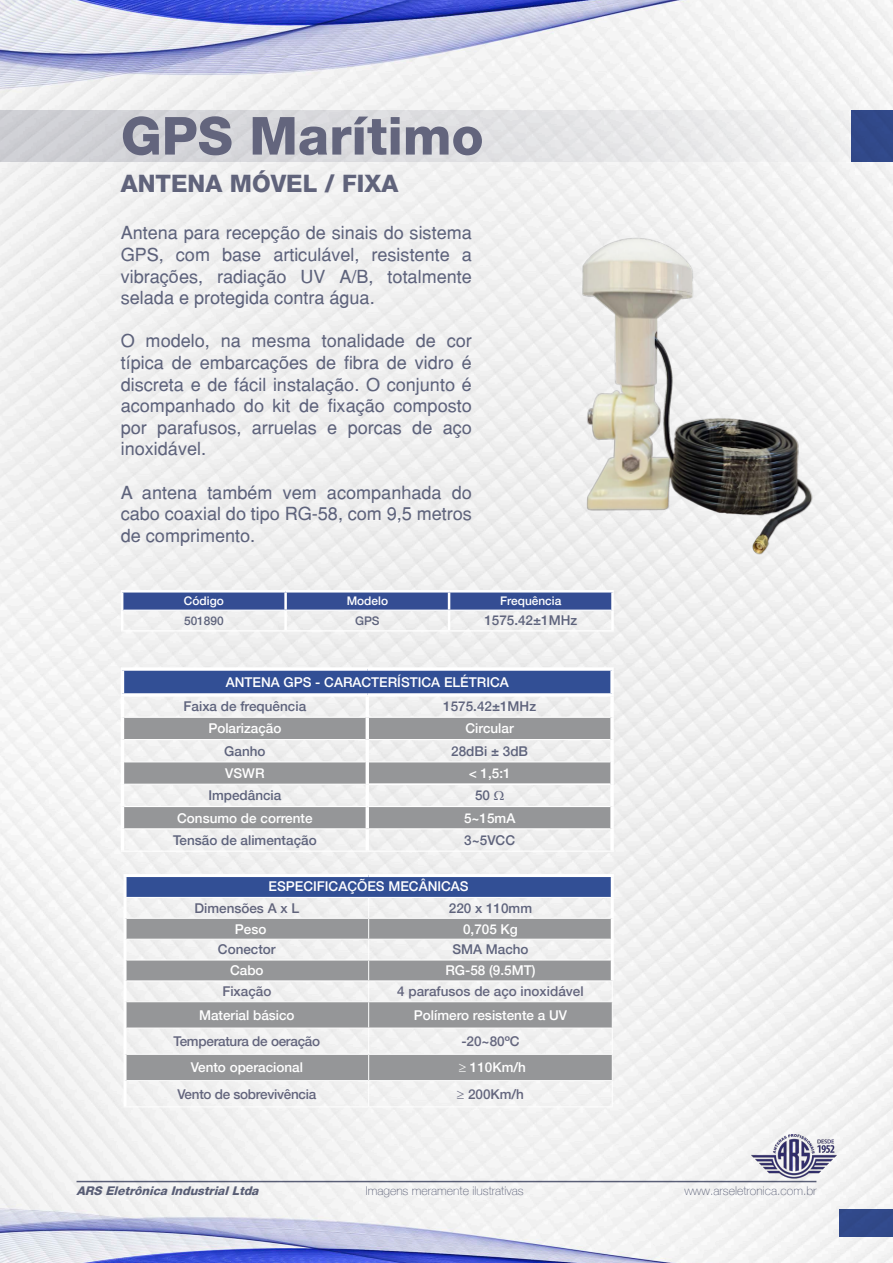
<style>
.page{position:relative;width:893px;height:1263px;background:#fff}
.page>*{position:absolute;margin:0;border:0;box-sizing:border-box;transform-origin:0 0}
.t1{font:800 52.5px "Helvetica 85";color:#63657d}
.t2{font:800 24px "Helvetica 85";color:#60637b}
.t3{font:18px/21.6px "Helvetica";color:#5e637c;text-align:justify}
.t4{font:500 13.5px "Helvetica 65";color:#fff}
.t5{font:500 13.5px "Helvetica 65";color:#5e637c}
.t6{font:500 13.5px "Helvetica 65";letter-spacing:-.01em;color:#63657d}
.t7{font:500 13.5px "Helvetica 65";color:#60637b}
.t8{font:100 12.15px "Helve Nue";color:#5e637c}
.t9{font:italic 800 12px "Helvetica 85";color:#5e637c}
.t10{font:500 11.85px "Helvetica 65";color:#fff}
.t11{font:500 11.85px "Helvetica 65";color:#5e637c}
</style>
<div class="page">
<img style="left:0;top:0;width:893px;height:1263px">
<div style="left:0;top:110px;width:893px;height:52px;background:linear-gradient(to right,#cccdd2,#f2f2f2)"></div>
<div style="left:852px;top:110px;width:41px;height:52px;background:#31498a"></div>
<div style="left:839px;top:1209px;width:54px;height:27px;background:#344d91"></div>
<img style="left:0;top:236px;width:1px;height:164px">
<hr style="left:611px;top:592px;width:3px;height:18px;background:#fff">
<hr style="left:121px;top:590px;width:165px;height:2px;background:#fff">
<hr style="left:286px;top:590px;width:163px;height:2px;background:#fff">
<hr style="left:449px;top:590px;width:165px;height:2px;background:#fff">
<hr style="left:121px;top:630px;width:165px;height:1px;background:#fff">
<hr style="left:286px;top:630px;width:163px;height:1px;background:#fff">
<hr style="left:449px;top:630px;width:165px;height:1px;background:#fff">
<svg style="left:121px;top:591px;width:491px;height:39px"></svg>
<hr style="left:611px;top:610px;width:3px;height:20px;background:#fff">
<div style="left:125px;top:875px;width:487px;height:22px;background:#324f95"></div>
<hr style="left:127px;top:897px;width:242px;height:1px;background:#fff">
<hr style="left:369px;top:897px;width:242px;height:1px;background:#fff">
<hr style="left:124px;top:874px;width:245px;height:3px;background:#fff">
<hr style="left:124px;top:877px;width:3px;height:20px;background:#fff">
<hr style="left:369px;top:874px;width:245px;height:3px;background:#fff">
<hr style="left:611px;top:877px;width:3px;height:20px;background:#fff">
<hr style="left:124px;top:897px;width:3px;height:21px;background:#fff">
<hr style="left:611px;top:897px;width:3px;height:21px;background:#fff">
<hr style="left:124px;top:918px;width:3px;height:21px;background:#fff">
<hr style="left:611px;top:918px;width:3px;height:21px;background:#fff">
<hr style="left:124px;top:939px;width:3px;height:21px;background:#fff">
<hr style="left:611px;top:939px;width:3px;height:21px;background:#fff">
<hr style="left:124px;top:960px;width:3px;height:21px;background:#fff">
<hr style="left:611px;top:960px;width:3px;height:20px;background:#fff">
<hr style="left:124px;top:981px;width:3px;height:21px;background:#fff">
<hr style="left:124px;top:1002px;width:3px;height:26px;background:#fff">
<hr style="left:124px;top:1028px;width:3px;height:26px;background:#fff">
<hr style="left:124px;top:1054px;width:3px;height:26px;background:#fff">
<hr style="left:124px;top:1080px;width:3px;height:26px;background:#fff">
<svg style="left:125px;top:898px;width:488px;height:208px"></svg>
<hr style="left:127px;top:1054px;width:242px;height:1px;background:#fff">
<hr style="left:127px;top:1080px;width:242px;height:1px;background:#fff">
<hr style="left:124px;top:1106px;width:245px;height:1px;background:#fff">
<hr style="left:369px;top:1054px;width:244px;height:1px;background:#fff">
<hr style="left:369px;top:1080px;width:244px;height:1px;background:#fff">
<hr style="left:369px;top:1106px;width:244px;height:1px;background:#fff">
<img style="left:482px;top:230px;width:398px;height:334px">
<div style="left:122px;top:669px;width:490px;height:26px;background:#324f95"></div>
<div style="left:124px;top:718px;width:486px;height:21px;background:#959698"></div>
<svg style="left:124px;top:762px;width:486px;height:22px;background:#98999b"></svg>
<div style="left:124px;top:807px;width:486px;height:21px;background:#959698"></div>
<hr style="left:124px;top:717px;width:242px;height:1px;background:#fff">
<hr style="left:369px;top:717px;width:241px;height:1px;background:#fff">
<hr style="left:124px;top:739px;width:242px;height:1px;background:#fff">
<hr style="left:369px;top:739px;width:241px;height:1px;background:#fff">
<hr style="left:124px;top:761px;width:242px;height:1px;background:#fff">
<hr style="left:369px;top:761px;width:241px;height:1px;background:#fff">
<hr style="left:124px;top:784px;width:242px;height:1px;background:#fff">
<svg style="left:121px;top:667px;width:246px;height:4px"></svg>
<hr style="left:121px;top:671px;width:3px;height:22px;background:#fff">
<svg style="left:367px;top:667px;width:247px;height:4px"></svg>
<svg style="left:610px;top:671px;width:4px;height:22px"></svg>
<hr style="left:369px;top:783px;width:241px;height:2px;background:#fff">
<svg style="left:121px;top:693px;width:246px;height:4px"></svg>
<hr style="left:121px;top:697px;width:3px;height:20px;background:#fff">
<hr style="left:121px;top:717px;width:3px;height:22px;background:#fff">
<hr style="left:121px;top:739px;width:3px;height:23px;background:#fff">
<hr style="left:121px;top:762px;width:3px;height:22px;background:#fff">
<hr style="left:121px;top:784px;width:3px;height:22px;background:#fff">
<hr style="left:121px;top:829px;width:3px;height:21px;background:#fff">
<svg style="left:367px;top:693px;width:247px;height:4px"></svg>
<hr style="left:366px;top:697px;width:3px;height:20px;background:#fff">
<hr style="left:610px;top:697px;width:4px;height:20px;background:#fff">
<hr style="left:366px;top:717px;width:3px;height:22px;background:#fff">
<svg style="left:610px;top:717px;width:4px;height:22px"></svg>
<hr style="left:366px;top:739px;width:3px;height:23px;background:#fff">
<hr style="left:610px;top:739px;width:4px;height:23px;background:#fff">
<hr style="left:366px;top:762px;width:3px;height:22px;background:#fff">
<svg style="left:610px;top:762px;width:4px;height:22px"></svg>
<hr style="left:366px;top:784px;width:3px;height:22px;background:#fff">
<hr style="left:610px;top:784px;width:4px;height:22px;background:#fff">
<hr style="left:366px;top:829px;width:3px;height:21px;background:#fff">
<hr style="left:610px;top:829px;width:4px;height:21px;background:#fff">
<hr style="left:121px;top:806px;width:3px;height:23px;background:#fff">
<hr style="left:124px;top:806px;width:243px;height:1px;background:#fff">
<hr style="left:121px;top:851px;width:246px;height:1px;background:#fff">
<hr style="left:124px;top:828px;width:243px;height:1px;background:#fff">
<hr style="left:366px;top:807px;width:3px;height:21px;background:#fff">
<hr style="left:367px;top:806px;width:243px;height:1px;background:#fff">
<hr style="left:367px;top:851px;width:247px;height:1px;background:#fff">
<svg style="left:610px;top:806px;width:4px;height:23px"></svg>
<hr style="left:367px;top:828px;width:243px;height:1px;background:#fff">
<svg style="left:494px;top:791px;width:10px;height:9px"></svg>
<p class="t1" style="left:121px;top:105px;width:364px">GPS Marítimo</p>
<p class="t2" style="left:121px;top:169px;width:279px">ANTENA MÓVEL / FIXA</p>
<p class="t3" style="left:121px;top:222px;width:353px">Antena para recepção de sinais do sistema GPS, com base articulável, resistente a vibrações, radiação UV A/B, totalmente selada e protegida contra água.</p>
<p class="t3" style="left:121px;top:330px;width:353px">O modelo, na mesma tonalidade de cor típica de embarcações de fibra de vidro é discreta e de fácil instalação. O conjunto é acompanhado do kit de fixação composto por parafusos, arruelas e porcas de aço inoxidável.</p>
<p class="t3" style="left:121px;top:481px;width:353px">A antena também vem acompanhada do cabo coaxial do tipo RG-58, com 9,5 metros de comprimento.</p>
<p class="t10" style="left:184px;top:594px;width:41px">Código</p>
<p class="t10" style="left:347px;top:594px;width:43px">Modelo</p>
<p class="t10" style="left:500px;top:594px;width:63px">Frequência</p>
<p class="t11" style="left:184px;top:613px;width:41px">501890</p>
<p class="t11" style="left:355px;top:613px;width:26px">GPS</p>
<p class="t5" style="left:484px;top:612px;width:94px">1575.42±1MHz</p>
<p class="t4" style="left:226px;top:674px;width:285px">ANTENA GPS - CARACTERÍSTICA ELÉTRICA</p>
<p class="t5" style="left:184px;top:698px;width:124px">Faixa de frequência</p>
<p class="t5" style="left:443px;top:698px;width:94px">1575.42±1MHz</p>
<p class="t4" style="left:208px;top:720px;width:75px">Polarização</p>
<p class="t4" style="left:466px;top:720px;width:50px">Circular</p>
<p class="t5" style="left:224px;top:743px;width:43px">Ganho</p>
<p class="t5" style="left:451px;top:743px;width:78px">28dBi ± 3dB</p>
<p class="t4" style="left:225px;top:765px;width:41px">VSWR</p>
<p class="t4" style="left:469px;top:765px;width:43px">&lt; 1,5:1</p>
<p class="t5" style="left:208px;top:787px;width:75px">Impedância</p>
<p class="t5" style="left:475px;top:787px;width:17px">50</p>
<p class="t4" style="left:177px;top:810px;width:137px">Consumo de corrente</p>
<p class="t4" style="left:464px;top:810px;width:53px">5~15mA</p>
<p class="t5" style="left:173px;top:832px;width:145px">Tensão de alimentação</p>
<p class="t5" style="left:464px;top:832px;width:52px">3~5VCC</p>
<p class="t4" style="left:269px;top:878px;width:202px">ESPECIFICAÇÕES MECÂNICAS</p>
<p class="t7" style="left:194px;top:900px;width:106px">Dimensões A x L</p>
<p class="t5" style="left:449px;top:900px;width:85px">220 x 110mm</p>
<p class="t4" style="left:235px;top:921px;width:33px">Peso</p>
<p class="t4" style="left:463px;top:921px;width:56px">0,705 Kg</p>
<p class="t5" style="left:218px;top:941px;width:59px">Conector</p>
<p class="t5" style="left:452px;top:941px;width:78px">SMA Macho</p>
<p class="t4" style="left:230px;top:962px;width:35px">Cabo</p>
<p class="t4" style="left:445px;top:962px;width:92px">RG-58 (9.5MT)</p>
<p class="t6" style="left:222px;top:983px;width:51px">Fixação</p>
<p class="t6" style="left:397px;top:983px;width:188px">4 parafusos de aço inoxidável</p>
<p class="t4" style="left:199px;top:1007px;width:97px">Material básico</p>
<p class="t4" style="left:414px;top:1007px;width:155px">Polímero resistente a UV</p>
<p class="t6" style="left:174px;top:1033px;width:148px">Temperatura de oeração</p>
<p class="t6" style="left:461px;top:1033px;width:60px">-20~80ºC</p>
<p class="t4" style="left:191px;top:1059px;width:114px">Vento operacional</p>
<p class="t4" style="left:459px;top:1059px;width:69px">≥ 110Km/h</p>
<p class="t6" style="left:177px;top:1086px;width:140px">Vento de sobrevivência</p>
<p class="t6" style="left:457px;top:1086px;width:69px">≥ 200Km/h</p>
<p class="t9" style="left:77px;top:1183px;width:187px">ARS Eletrônica IndustrialLtda</p>
<p class="t8" style="left:366px;top:1183px;width:160px">Imagens meramente ilustrativas</p>
<p class="t8" style="left:684px;top:1183px;width:134px">www.arseletronica.com.br</p>
</div>
